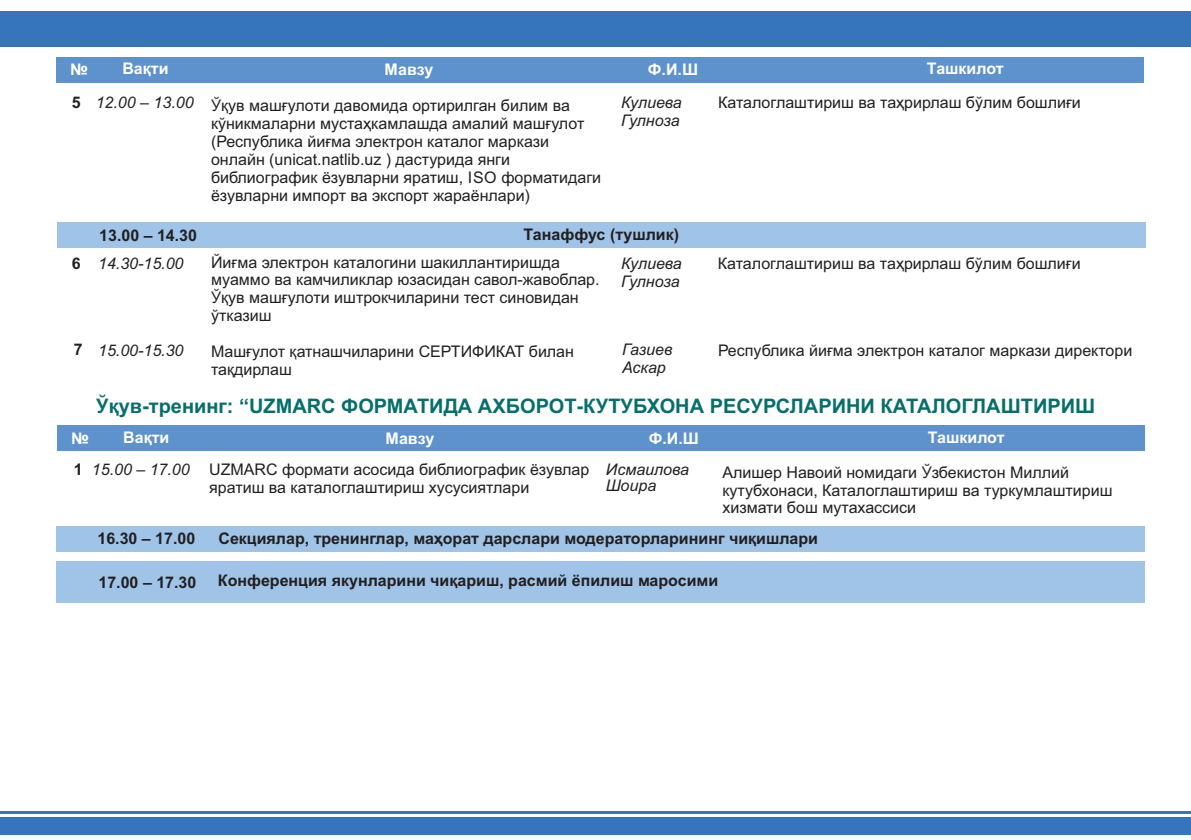
<style>
.page{position:relative;width:1191px;height:840px;background:#fff}
.page>*{position:absolute;margin:0;border:0;box-sizing:border-box;transform-origin:0 0}
.t1{font:700 20px "Arial";color:#066f6b}
.t2{font:16px/17.8px "Arial";color:#231f20}
.t3{font:700 16px "Arial";color:#231f20}
.t4{font:italic 16px/17.8px "Arial";color:#231f20}
.t5{font:700 16px "Arial";color:#fff}
.s1{font-weight:700;font-style:normal}
</style>
<div class="page">
<div style="left:0;top:816px;width:1191px;height:17px;background:#3674bb"></div>
<hr style="left:0;top:811px;width:1191px;height:2px;background:#3674bb">
<div style="left:0;top:11px;width:1191px;height:29px;background:#3674bb"></div>
<hr style="left:0;top:41px;width:1191px;height:3px;background:#3674bb">
<hr style="left:0;top:45px;width:1191px;height:2px;background:#3674bb">
<div style="left:56px;top:57px;width:1088px;height:25px;background:#5e92cc"></div>
<div style="left:57px;top:222px;width:1088px;height:26px;background:#a0c4e8"></div>
<div style="left:57px;top:425px;width:1088px;height:26px;background:#5e92cc"></div>
<div style="left:57px;top:561px;width:1087px;height:41px;background:#a0c4e8"></div>
<div style="left:57px;top:525px;width:1087px;height:26px;background:#a0c4e8"></div>
<p class="t5" style="left:70px;top:64px;width:19px">№</p>
<p class="t5" style="left:122px;top:63px;width:48px">Вақти</p>
<p class="t5" style="left:385px;top:64px;width:50px">Мавзу</p>
<p class="t5" style="left:648px;top:64px;width:52px">Ф.И.Ш</p>
<p class="t5" style="left:927px;top:62px;width:78px">Ташкилот</p>
<p class="t4" style="left:72px;top:95px;width:123px"><span class="s1">5</span> 12.00 – 13.00</p>
<p class="t2" style="left:718px;top:95px;width:364px">Каталоглаштириш ва таҳрирлаш бўлим бошлиғи</p>
<p class="t4" style="left:621px;top:95px;width:62px">Кулиева<br>Гулноза</p>
<p class="t2" style="left:211px;top:98px;width:392px">Ўқув машғулоти давомида ортирилган билим ва кўникмаларни мустаҳкамлашда амалий машғулот (Республика йиғма электрон каталог маркази онлайн (unicat.natlib.uz ) дастурида янги библиографик ёзувларни яратиш, ISO форматидаги ёзувларни импорт ва экспорт жараёнлари)</p>
<p class="t3" style="left:99px;top:229px;width:99px">13.00 – 14.30</p>
<p class="t3" style="left:523px;top:228px;width:157px">Танаффус (тушлик)</p>
<p class="t4" style="left:72px;top:256px;width:113px"><span class="s1">6</span> 14.30-15.00</p>
<p class="t4" style="left:595px;top:232px;width:83px">Гендина Н.</p>
<p class="t2" style="left:211px;top:254px;width:390px">Йиғма электрон каталогини шакиллантиришда муаммо ва камчиликлар юзасидан савол-жавоблар.<br>Ўқув машғулоти иштрокчиларини тест синовидан ўтказиш</p>
<p class="t2" style="left:211px;top:344px;width:364px">Машғулот қатнашчиларини СЕРТИФИКАТ билан тақдирлаш</p>
<p class="t4" style="left:621px;top:256px;width:62px">Кулиева<br>Гулноза</p>
<p class="t4" style="left:74px;top:342px;width:111px"><span class="s1">7</span> 15.00-15.30</p>
<p class="t4" style="left:622px;top:342px;width:52px">Газиев<br>Аскар</p>
<p class="t2" style="left:718px;top:256px;width:364px">Каталоглаштириш ва таҳрирлаш бўлим бошлиғи</p>
<p class="t2" style="left:718px;top:342px;width:416px">Республика йиғма электрон каталог маркази директори</p>
<p class="t1" style="left:96px;top:398px;width:1000px">Ўқув-тренинг: “UZMARC ФОРМАТИДА АХБОРОТ-КУТУБХОНА РЕСУРСЛАРИНИ КАТАЛОГЛАШТИРИШ</p>
<p class="t5" style="left:71px;top:432px;width:19px">№</p>
<p class="t5" style="left:123px;top:431px;width:48px">Вақти</p>
<p class="t5" style="left:385px;top:432px;width:50px">Мавзу</p>
<p class="t5" style="left:649px;top:432px;width:52px">Ф.И.Ш</p>
<p class="t5" style="left:928px;top:431px;width:78px">Ташкилот</p>
<p class="t2" style="left:722px;top:464px;width:391px">Алишер Навоий номидаги Ўзбекистон Миллий кутубхонаси, Каталоглаштириш ва туркумлаштириш хизмати бош мутахассиси</p>
<p class="t4" style="left:92px;top:461px;width:99px">15.00 – 17.00</p>
<p class="t4" style="left:606px;top:462px;width:85px;line-height:16px">Исмаилова<br>Шоира</p>
<p class="t3" style="left:74px;top:463px;width:10px">1</p>
<p class="t2" style="left:209px;top:462px;width:381px">UZMARC формати асосида библиографик ёзувлар яратиш ва каталоглаштириш хусусиятлари</p>
<p class="t3" style="left:97px;top:532px;width:99px">16.30 – 17.00</p>
<p class="t3" style="left:98px;top:576px;width:99px">17.00 – 17.30</p>
<p class="t3" style="left:218px;top:532px;width:601px">Секциялар, тренинглар, маҳорат дарслари модераторларининг чиқишлари</p>
<p class="t3" style="left:218px;top:574px;width:502px">Конференция якунларини чиқариш, расмий ёпилиш маросими</p>
</div>
